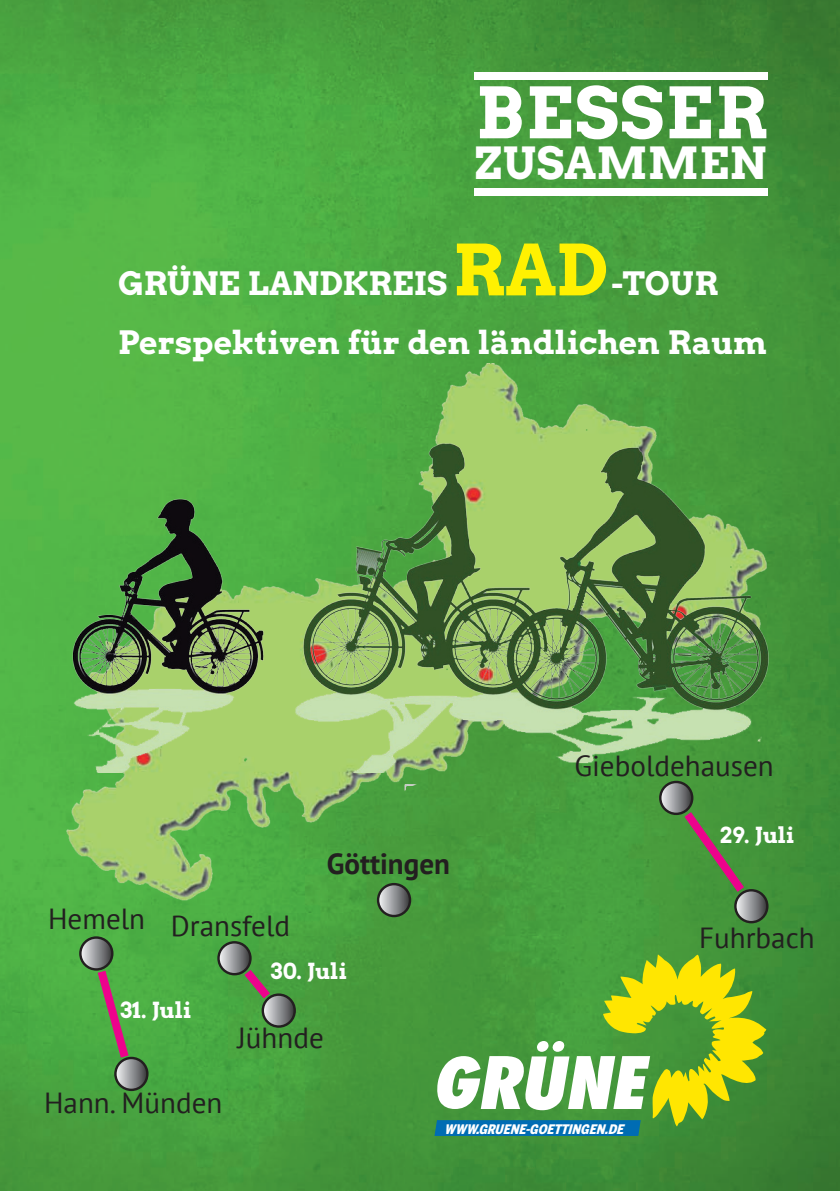
<style>
.page{position:relative;width:840px;height:1191px;background:#fff}
.page>*{position:absolute;margin:0;border:0;box-sizing:border-box;transform-origin:0 0}
.t1{font:70.2px "Arvo Gr 00 F Cn";letter-spacing:.035em;color:#fff}
.t2{font:70px "Arvo Gr 00 F Cn";color:#fff101}
.t3{font:44px "Arvo Gr 00 F Cn";letter-spacing:.01em;color:#fff}
.t4{font:32px/59px "Arvo Gr 00 F Cn";color:#fff}
.t5{font:29px "PT Sans";color:#231f20}
.t6{font:700 29px "PT Sans";color:#231f20}
.t7{font:22px "Arvo Gr 00 F Cn";color:#fff}
.t8{font:italic 900 13px "Benton Sans Cond";color:#fff}
</style>
<div class="page">
<img style="left:0;top:0;width:839px;height:1191px">
<img style="left:40px;top:97px;width:747px;height:1079px">
<div style="left:474px;top:188px;width:293px;height:7px;background:#fff"></div>
<div style="left:474px;top:72px;width:293px;height:7px;background:#fff"></div>
<svg style="left:378px;top:884px;width:32px;height:32px"></svg>
<div style="left:376px;top:883px;width:35px;height:34px;border:2px solid #231f20;border-radius:50%"></div>
<svg style="left:434px;top:954px;width:332px;height:182px;background:#7bb050"></svg>
<svg style="left:735px;top:890px;width:31px;height:32px"></svg>
<div style="left:733px;top:889px;width:35px;height:34px;border:2px solid #231f20;border-radius:50%"></div>
<svg style="left:218px;top:942px;width:32px;height:32px"></svg>
<div style="left:217px;top:941px;width:34px;height:34px;border:2px solid #231f20;border-radius:50%"></div>
<svg style="left:263px;top:994px;width:31px;height:32px"></svg>
<div style="left:261px;top:993px;width:35px;height:34px;border:2px solid #231f20;border-radius:50%"></div>
<svg style="left:660px;top:782px;width:31px;height:32px"></svg>
<div style="left:658px;top:780px;width:35px;height:35px;border:2px solid #231f20;border-radius:50%"></div>
<svg style="left:115px;top:1058px;width:32px;height:31px"></svg>
<div style="left:114px;top:1056px;width:34px;height:35px;border:2px solid #231f20;border-radius:50%"></div>
<svg style="left:92px;top:962px;width:42px;height:104px;background:#679051"></svg>
<svg style="left:236px;top:961px;width:42px;height:46px;background:#638551"></svg>
<svg style="left:80px;top:937px;width:32px;height:32px"></svg>
<div style="left:79px;top:936px;width:34px;height:34px;border:2px solid #231f20;border-radius:50%"></div>
<svg style="left:676px;top:803px;width:75px;height:97px;background:#578645"></svg>
<img style="left:2px;top:340px;width:809px;height:432px">
<p class="t1" style="left:476px;top:64px;width:293px">BESSER</p>
<p class="t3" style="left:474px;top:132px;width:293px">ZUSAMMEN</p>
<p class="t2" style="left:453px;top:221px;width:156px">RAD</p>
<p class="t4" style="left:118px;top:253px;width:330px">GRÜNE LANDKREIS</p>
<p class="t4" style="left:118px;top:253px;width:649px;text-indent:493px">-TOUR<br>Perspektiven für den ländlichen Raum</p>
<p class="t5" style="left:574px;top:746px;width:201px">Gieboldehausen</p>
<p class="t5" style="left:48px;top:900px;width:98px">Hemeln</p>
<p class="t5" style="left:171px;top:907px;width:121px">Dransfeld</p>
<p class="t6" style="left:326px;top:844px;width:125px">Göttingen</p>
<p class="t7" style="left:271px;top:956px;width:78px">30. Juli</p>
<p class="t7" style="left:120px;top:994px;width:73px">31. Juli</p>
<p class="t5" style="left:237px;top:1019px;width:88px">Jühnde</p>
<p class="t5" style="left:44px;top:1083px;width:180px">Hann. Münden</p>
<p class="t8" style="left:444px;top:1121px;width:184px">WWW.GRUENE-GOETTINGEN.DE</p>
<p class="t7" style="left:719px;top:820px;width:77px">29. Juli</p>
<p class="t5" style="left:698px;top:918px;width:117px">Fuhrbach</p>
</div>
